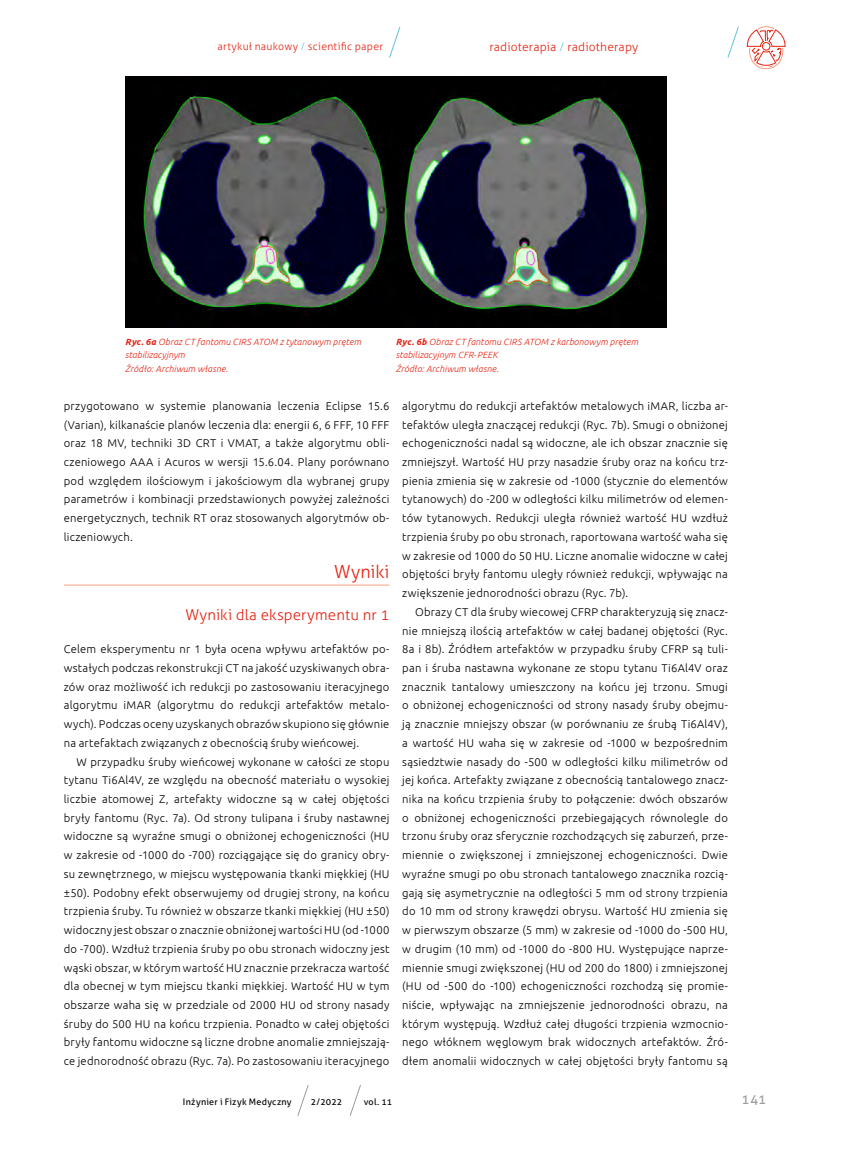
<style>
.page{position:relative;width:862px;height:1149px;background:#fff}
.page>*{position:absolute;margin:0;border:0;box-sizing:border-box;transform-origin:0 0}
.t1{font:300 18px "Aller";letter-spacing:.005em;color:#e42313}
.t2{font:300 15px "Aller";letter-spacing:.01em;color:#e42313}
.t3{font:13.5px "Aller";color:#9d9d9c}
.t4{font:300 12px "Aller";letter-spacing:.015em;color:#e42313}
.t5{font:300 11.25px/18.8px "Ubuntu";letter-spacing:.02em;color:#000;text-align:justify}
.t6{font:300 10.5px "Aller";letter-spacing:.025em;color:#e42313}
.t7{font:italic 300 9px/13.5px "Ubuntu";letter-spacing:.02em;color:#e42313}
.t8{font:9px "Aller";letter-spacing:.025em;color:#000}
.s1{color:#61c3d9}
.s2{font-weight:700}
</style>
<div class="page">
<svg style="left:297px;top:1085px;width:11px;height:30px"></svg>
<svg style="left:389px;top:26px;width:11px;height:32px"></svg>
<svg style="left:350px;top:1085px;width:10px;height:30px"></svg>
<svg style="left:727px;top:26px;width:59px;height:43px"></svg>
<svg style="left:762px;top:43px;width:7px;height:7px"></svg>
<div style="left:761px;top:42px;width:8px;height:8px;border:1px solid #e42313;border-radius:50%"></div>
<hr style="left:64px;top:584px;width:325px;height:1px;background:#f49f7d">
<img style="left:125px;top:77px;width:541px;height:250px">
<p class="t6" style="left:217px;top:40px;width:167px">artykuł naukowy <span class="s1">/</span> scientific paper</p>
<p class="t4" style="left:489px;top:40px;width:150px">radioterapia <span class="s1">/</span> radiotherapy</p>
<p class="t7" style="left:125px;top:334px;width:237px"><span class="s2">Ryc. 6a</span> Obraz CT fantomu CIRS ATOM z tytanowym prętem stabilizacyjnym<br>Źródło: Archiwum własne.</p>
<p class="t7" style="left:395px;top:334px;width:244px"><span class="s2">Ryc. 6b</span> Obraz CT fantomu CIRS ATOM z karbonowym prętem stabilizacyjnym CFR-PEEK<br>Źródło: Archiwum własne.</p>
<p class="t5" style="left:64px;top:396px;width:327px">przygotowano w systemie planowania leczenia Eclipse 15.6 (Varian), kilkanaście planów leczenia dla: energii 6, 6 FFF, 10 FFF oraz 18 MV, techniki 3D CRT i VMAT, a także algorytmu obli&shy;czeniowego AAA i Acuros w wersji 15.6.04. Plany porównano pod względem ilościowym i jakościowym dla wybranej grupy parametrów i kombinacji przedstawionych powyżej zależności energetycznych, technik RT oraz stosowanych algorytmów ob&shy;liczeniowych.</p>
<h1 class="t1" style="left:334px;top:561px;width:57px">Wyniki</h1>
<h2 class="t2" style="left:185px;top:605px;width:205px">Wyniki dla eksperymentu nr 1</h2>
<p class="t5" style="left:64px;top:639px;width:327px">Celem eksperymentu nr 1 była ocena wpływu artefaktów po&shy;wstałych podczas rekonstrukcji CT na jakość uzyskiwanych obra&shy;zów oraz możliwość ich redukcji po zastosowaniu iteracyjnego algorytmu iMAR (algorytmu do redukcji artefaktów metalo&shy;wych). Podczas oceny uzyskanych obrazów skupiono się głównie na artefaktach związanych z obecnością śruby wieńcowej.</p>
<p class="t5" style="left:64px;top:751px;width:327px;text-indent:13px">W przypadku śruby wieńcowej wykonane w całości ze stopu tytanu Ti6Al4V, ze względu na obecność materiału o wysokiej liczbie atomowej Z, artefakty widoczne są w całej objętości bryły fantomu (Ryc. 7a). Od strony tulipana i śruby nastawnej widoczne są wyraźne smugi o obniżonej echogeniczności (HU w zakresie od -1000 do -700) rozciągające się do granicy obry&shy;su zewnętrznego, w miejscu występowania tkanki miękkiej (HU ±50). Podobny efekt obserwujemy od drugiej strony, na końcu trzpienia śruby. Tu również w obszarze tkanki miękkiej (HU ±50) widoczny jest obszar o znacznie obniżonej wartości HU (od -1000 do -700). Wzdłuż trzpienia śruby po obu stronach widoczny jest wąski obszar, w którym wartość HU znacznie przekracza wartość dla obecnej w tym miejscu tkanki miękkiej. Wartość HU w tym obszarze waha się w przedziale od 2000 HU od strony nasady śruby do 500 HU na końcu trzpienia. Ponadto w całej objętości bryły fantomu widoczne są liczne drobne anomalie zmniejszają&shy;ce jednorodność obrazu (Ryc. 7a). Po zastosowaniu iteracyjnego</p>
<p class="t5" style="left:402px;top:396px;width:327px">algorytmu do redukcji artefaktów metalowych iMAR, liczba ar&shy;tefaktów uległa znaczącej redukcji (Ryc. 7b). Smugi o obniżonej echogeniczności nadal są widoczne, ale ich obszar znacznie się zmniejszył. Wartość HU przy nasadzie śruby oraz na końcu trz&shy;pienia zmienia się w zakresie od -1000 (stycznie do elementów tytanowych) do -200 w odległości kilku milimetrów od elemen&shy;tów tytanowych. Redukcji uległa również wartość HU wzdłuż trzpienia śruby po obu stronach, raportowana wartość waha się w zakresie od 1000 do 50 HU. Liczne anomalie widoczne w całej objętości bryły fantomu uległy również redukcji, wpływając na zwiększenie jednorodności obrazu (Ryc. 7b).</p>
<p class="t5" style="left:402px;top:602px;width:327px;text-indent:13px">Obrazy CT dla śruby wiecowej CFRP charakteryzują się znacz&shy;nie mniejszą ilością artefaktów w całej badanej objętości (Ryc.<br>8a i 8b). Źródłem artefaktów w przypadku śruby CFRP są tuli&shy;pan i śruba nastawna wykonane ze stopu tytanu Ti6Al4V oraz znacznik tantalowy umieszczony na końcu jej trzonu. Smugi o obniżonej echogeniczności od strony nasady śruby obejmu&shy;ją znacznie mniejszy obszar (w porównaniu ze śrubą Ti6Al4V), a wartość HU waha się w zakresie od -1000 w bezpośrednim sąsiedztwie nasady do -500 w odległości kilku milimetrów od jej końca. Artefakty związane z obecnością tantalowego znacz&shy;nika na końcu trzpienia śruby to połączenie: dwóch obszarów o obniżonej echogeniczności przebiegających równolegle do trzonu śruby oraz sferycznie rozchodzących się zaburzeń, prze&shy;miennie o zwiększonej i zmniejszonej echogeniczności. Dwie wyraźne smugi po obu stronach tantalowego znacznika rozcią&shy;gają się asymetrycznie na odległości 5 mm od strony trzpienia do 10 mm od strony krawędzi obrysu. Wartość HU zmienia się w pierwszym obszarze (5 mm) w zakresie od -1000 do -500 HU, w drugim (10 mm) od -1000 do -800 HU. Występujące naprze&shy;miennie smugi zwiększonej (HU od 200 do 1800) i zmniejszonej (HU od -500 do -100) echogeniczności rozchodzą się promie&shy;niście, wpływając na zmniejszenie jednorodności obrazu, na którym występują. Wzdłuż całej długości trzpienia wzmocnio&shy;nego włóknem węglowym brak widocznych artefaktów. Źró&shy;dłem anomalii widocznych w całej objętości bryły fantomu są</p>
<p class="t8" style="left:183px;top:1095px;width:110px">Inżynier i Fizyk Medyczny</p>
<p class="t8" style="left:311px;top:1095px;width:33px">2/2022</p>
<p class="t8" style="left:363px;top:1095px;width:30px">vol. 11</p>
<p class="t3" style="left:741px;top:1090px;width:26px">141</p>
</div>
